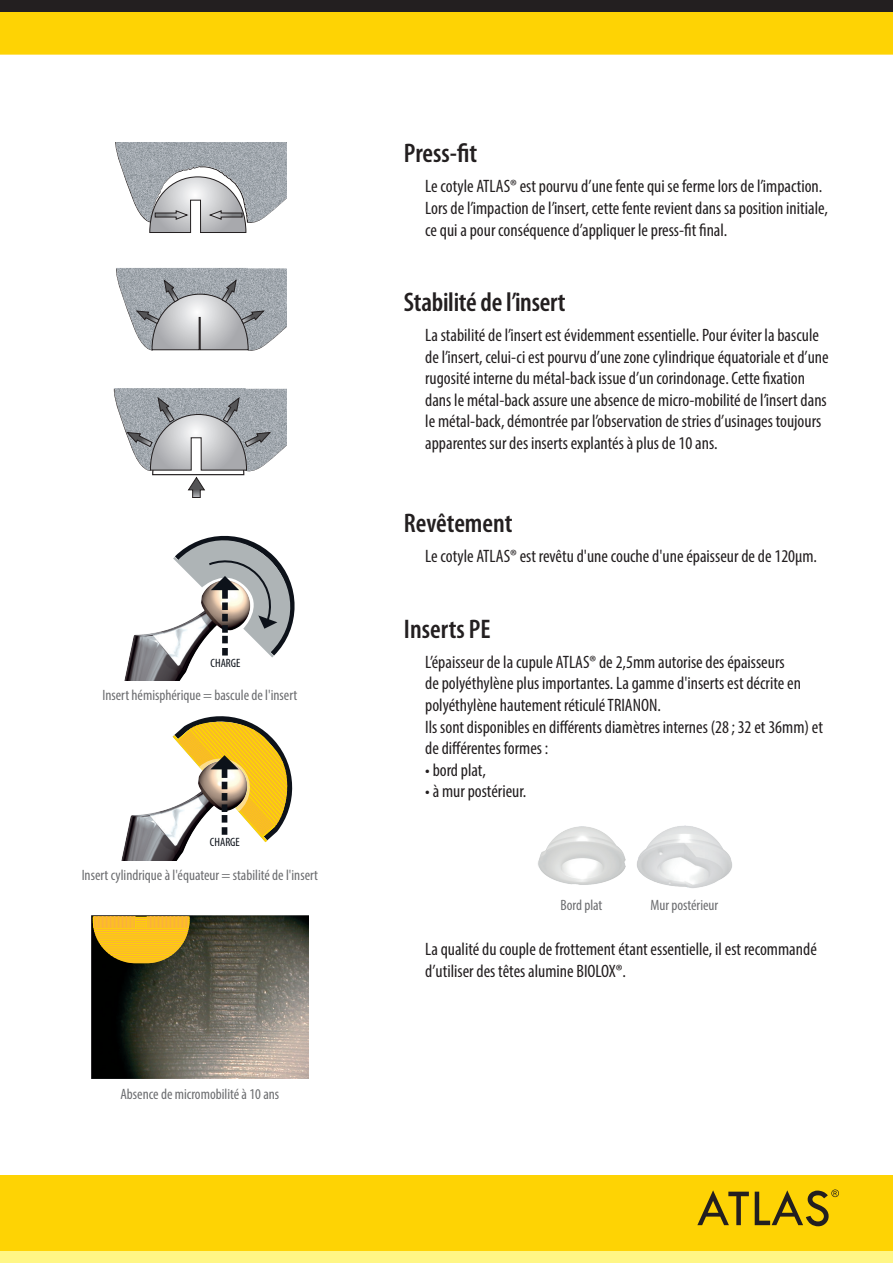
<style>
.page{position:relative;width:893px;height:1263px;background:#fff}
.page>*{position:absolute;margin:0;border:0;box-sizing:border-box;transform-origin:0 0}
.t1{font:600 condensed 27px "Myriad Pro";letter-spacing:-.005em;color:#231f20}
.t2{font:condensed 18px/21.6px "Myriad Pro";color:#231f20}
.t3{font:condensed 15px "Myriad Pro";color:#6c6d70}
.t4{font:condensed 12px "Myriad Pro";color:#0d121a}
</style>
<div class="page">
<div style="left:0;top:1175px;width:893px;height:88px;background:#fed304"></div>
<div style="left:0;top:1251px;width:893px;height:12px;background:#fff685"></div>
<svg style="left:115px;top:142px;width:172px;height:91px"></svg>
<svg style="left:116px;top:268px;width:171px;height:83px;background:#afb3b7"></svg>
<svg style="left:113px;top:388px;width:174px;height:110px"></svg>
<div style="left:0;top:12px;width:893px;height:42px;background:#fed304"></div>
<div style="left:0;top:0;width:893px;height:12px;background:#231f20"></div>
<svg style="left:697px;top:1189px;width:142px;height:37px"></svg>
<img style="left:91px;top:916px;width:217px;height:163px">
<svg style="left:93px;top:916px;width:97px;height:47px;background:#d5a420"></svg>
<img style="left:124px;top:629px;width:67px;height:51px">
<img style="left:121px;top:809px;width:65px;height:51px">
<svg style="left:168px;top:716px;width:125px;height:130px"></svg>
<svg style="left:169px;top:535px;width:126px;height:126px"></svg>
<img style="left:637px;top:825px;width:95px;height:63px">
<img style="left:538px;top:826px;width:88px;height:59px">
<p class="t4" style="left:211px;top:656px;width:31px">CHARGE</p>
<p class="t3" style="left:102px;top:686px;width:196px">Insert hémisphérique = bascule de l'insert</p>
<p class="t4" style="left:210px;top:834px;width:31px">CHARGE</p>
<p class="t3" style="left:82px;top:866px;width:238px">Insert cylindrique à l'équateur = stabilité de l'insert</p>
<p class="t3" style="left:120px;top:1085px;width:160px">Absence de micromobilité à 10 ans</p>
<h1 class="t1" style="left:404px;top:137px;width:75px">Press-fit</h1>
<p class="t2" style="left:425px;top:175px;width:404px">Le cotyle ATLAS® est pourvu d’une fente qui se ferme lors de l’impaction.<br>Lors de l’impaction de l’insert, cette fente revient dans sa position initiale, ce qui a pour conséquence d’appliquer le press-fit final.</p>
<h1 class="t1" style="left:404px;top:285px;width:163px">Stabilité de l’insert</h1>
<p class="t2" style="left:425px;top:324px;width:405px">La stabilité de l’insert est évidemment essentielle. Pour éviter la bascule de l’insert, celui-ci est pourvu d’une zone cylindrique équatoriale et d’une rugosité interne du métal-back issue d’un corindonage. Cette fixation dans le métal-back assure une absence de micro-mobilité de l’insert dans le métal-back, démontrée par l’observation de stries d’usinages toujours apparentes sur des inserts explantés à plus de 10 ans.</p>
<h1 class="t1" style="left:404px;top:507px;width:110px">Revêtement</h1>
<p class="t2" style="left:425px;top:545px;width:393px">Le cotyle ATLAS® est revêtu d'une couche d'une épaisseur de de 120µm.</p>
<h1 class="t1" style="left:404px;top:612px;width:88px">Inserts PE</h1>
<p class="t2" style="left:425px;top:651px;width:399px">L’épaisseur de la cupule ATLAS® de 2,5mm autorise des épaisseurs<br>de polyéthylène plus importantes. La gamme d'inserts est décrite en polyéthylène hautement réticulé TRIANON.<br>Ils sont disponibles en différents diamètres internes (28; 32 et 36mm) et de différentes formes :</p>
<p class="t2" style="left:425px;top:759px;width:62px">• bord plat,</p>
<p class="t2" style="left:425px;top:780px;width:103px">• à mur postérieur.</p>
<p class="t3" style="left:560px;top:896px;width:43px">Bord plat</p>
<p class="t3" style="left:650px;top:896px;width:69px">Mur postérieur</p>
<p class="t2" style="left:425px;top:938px;width:393px">La qualité du couple de frottement étant essentielle, il est recommandé d’utiliser des têtes alumine BIOLOX®.</p>
</div>
